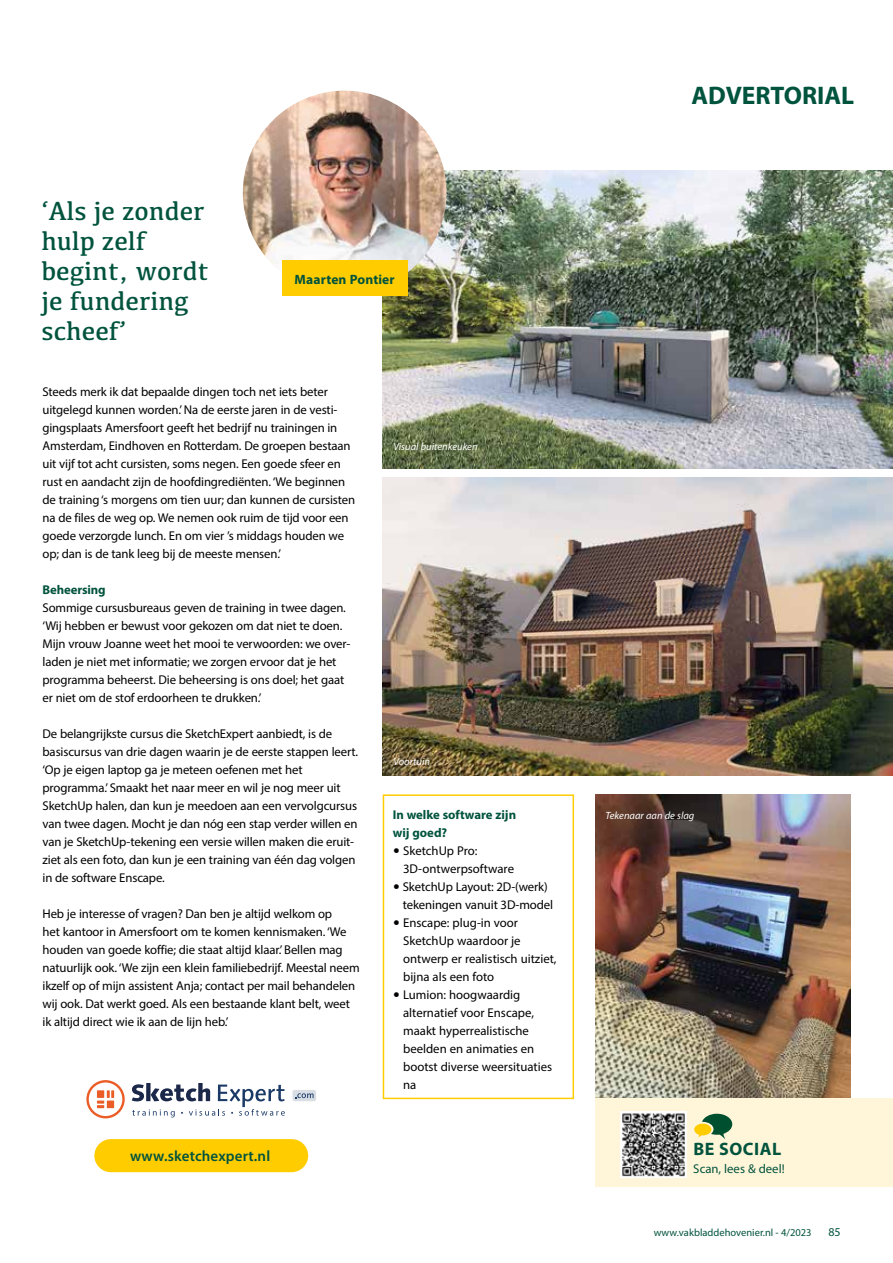
<style>
.page{position:relative;width:893px;height:1263px;background:#fff}
.page>*{position:absolute;margin:0;border:0;box-sizing:border-box;transform-origin:0 0}
.t1{font:27px/30px "Kefa";color:#00533d}
.t2{font:700 25.5px "Myriad Pro";color:#00533d}
.t3{font:700 18px "Myriad Pro";letter-spacing:.03em;color:#00533d}
.t4{font:600 15px "Myriad Pro";letter-spacing:.01em;color:#00533d}
.t5{font:700 13.5px "Myriad Pro";letter-spacing:.01em;color:#00533d}
.t6{font:12.75px/18px "Myriad Pro";letter-spacing:-.01em;color:#000}
.t7{font:700 12.75px/18px "Myriad Pro";color:#00533d}
.t8{font:12.75px "Myriad Pro";color:#00533d}
.t9{font:12px "Myriad Pro";color:#00533d}
.t10{font:italic 10.5px "Myriad Pro";color:#fff}
.t11{font:10.5px "Myriad Pro";color:#00533d}
.s1{font-family:"Lato"}
</style>
<div class="page">
<img style="left:595px;top:794px;width:256px;height:304px">
<div style="left:292px;top:1090px;width:24px;height:11px;background:#d8dee4;border-radius:2px"></div>
<svg style="left:132px;top:1083px;width:153px;height:34px"></svg>
<svg style="left:295px;top:1093px;width:19px;height:5px"></svg>
<svg style="left:86px;top:1080px;width:39px;height:38px"></svg>
<img style="left:383px;top:170px;width:510px;height:298px">
<img style="left:383px;top:477px;width:510px;height:299px">
<div style="left:94px;top:1139px;width:214px;height:33px;background:#fc0;border-radius:17px"></div>
<div style="left:383px;top:794px;width:191px;height:305px;border:2px solid #fc0"></div>
<div style="left:595px;top:1098px;width:298px;height:89px;background:#fff5d8"></div>
<img style="left:621px;top:1111px;width:65px;height:66px">
<svg style="left:694px;top:1114px;width:38px;height:25px"></svg>
<img style="left:243px;top:91px;width:203px;height:203px;border-radius:102px">
<div style="left:282px;top:261px;width:125px;height:35px;background:#fc0"></div>
<h1 class="t1" style="left:41px;top:195px;width:168px">‘Als je zonder hulp zelf begint, wordt je fundering scheef’</h1>
<p class="t5" style="left:295px;top:270px;width:101px">Maarten Pontier</p>
<p class="t6" style="left:43px;top:383px;width:314px">Steeds merk ik dat bepaalde dingen toch net iets beter uitgelegd kunnen worden.’ Na de eerste jaren in de vesti&shy;gingsplaats Amersfoort geeft het bedrijf nu trainingen in Amsterdam, Eindhoven en Rotterdam. De groepen bestaan uit vijf tot acht cursisten, soms negen. Een goede sfeer en rust en aandacht zijn de hoofdingrediënten. ‘We beginnen de training ‘s morgens om tien uur; dan kunnen de cursisten na de files de weg op. We nemen ook ruim de tijd voor een goede verzorgde lunch. En om vier ’s middags houden we op; dan is de tank leeg bij de meeste mensen.’</p>
<p class="t7" style="left:43px;top:580px;width:65px">Beheersing</p>
<p class="t6" style="left:43px;top:599px;width:309px">Sommige cursusbureaus geven de training in twee dagen. ‘Wij hebben er bewust voor gekozen om dat niet te doen.<br>Mijn vrouw Joanne weet het mooi te verwoorden: we over&shy;laden je niet met informatie; we zorgen ervoor dat je het programma beheerst. Die beheersing is ons doel; het gaat er niet om de stof erdoorheen te drukken.’</p>
<p class="t6" style="left:43px;top:725px;width:317px">De belangrijkste cursus die SketchExpert aanbiedt, is de basiscursus van drie dagen waarin je de eerste stappen leert. ‘Op je eigen laptop ga je meteen oefenen met het programma.’ Smaakt het naar meer en wil je nog meer uit SketchUp halen, dan kun je meedoen aan een vervolgcursus van twee dagen. Mocht je dan nóg een stap verder willen en van je SketchUp-tekening een versie willen maken die eruit&shy;ziet als een foto, dan kun je een training van één dag volgen in de software Enscape.</p>
<p class="t6" style="left:43px;top:905px;width:319px">Heb je interesse of vragen? Dan ben je altijd welkom op<br>het kantoor in Amersfoort om te komen kennismaken. ‘We houden van goede koffie; die staat altijd klaar.’ Bellen mag natuurlijk ook. ‘We zijn een klein familiebedrijf. Meestal neem ikzelf op of mijn assistent Anja; contact per mail behandelen wij ook. Dat werkt goed. Als een bestaande klant belt, weet ik altijd direct wie ik aan de lijn heb.’</p>
<p class="t4" style="left:130px;top:1147px;width:142px">www.sketchexpert.nl</p>
<p class="t10" style="left:393px;top:440px;width:86px">Visual buitenkeuken</p>
<p class="t10" style="left:393px;top:755px;width:38px">Voortuin</p>
<p class="t7" style="left:393px;top:805px;width:125px">In welke software zijn wij goed?</p>
<p class="t6" style="left:403px;top:842px;width:112px;text-indent:-10px"><span class="s1">•</span> SketchUp Pro:<br>3D-ontwerpsoftware</p>
<p class="t6" style="left:403px;top:878px;width:152px;text-indent:-10px"><span class="s1">•</span> SketchUp Layout: 2D-(werk) tekeningen vanuit 3D-model</p>
<p class="t6" style="left:403px;top:914px;width:155px;text-indent:-10px"><span class="s1">•</span> Enscape: plug-in voor<br>SketchUp waardoor je ontwerp er realistisch uitziet, bijna als een foto</p>
<p class="t6" style="left:403px;top:986px;width:151px;text-indent:-10px"><span class="s1">•</span> Lumion: hoogwaardig alternatief voor Enscape, maakt hyperrealistische beelden en animaties en bootst diverse weersituaties na</p>
<h2 class="t2" style="left:691px;top:79px;width:164px">ADVERTORIAL</h2>
<p class="t10" style="left:605px;top:809px;width:90px">Tekenaar aan de slag</p>
<h3 class="t3" style="left:693px;top:1137px;width:89px">BE SOCIAL</h3>
<p class="t8" style="left:693px;top:1161px;width:93px">Scan, lees &amp; deel!</p>
<p class="t11" style="left:654px;top:1226px;width:159px">www.vakbladdehovenier.nl - 4/2023</p>
<p class="t9" style="left:828px;top:1224px;width:14px">85</p>
</div>
